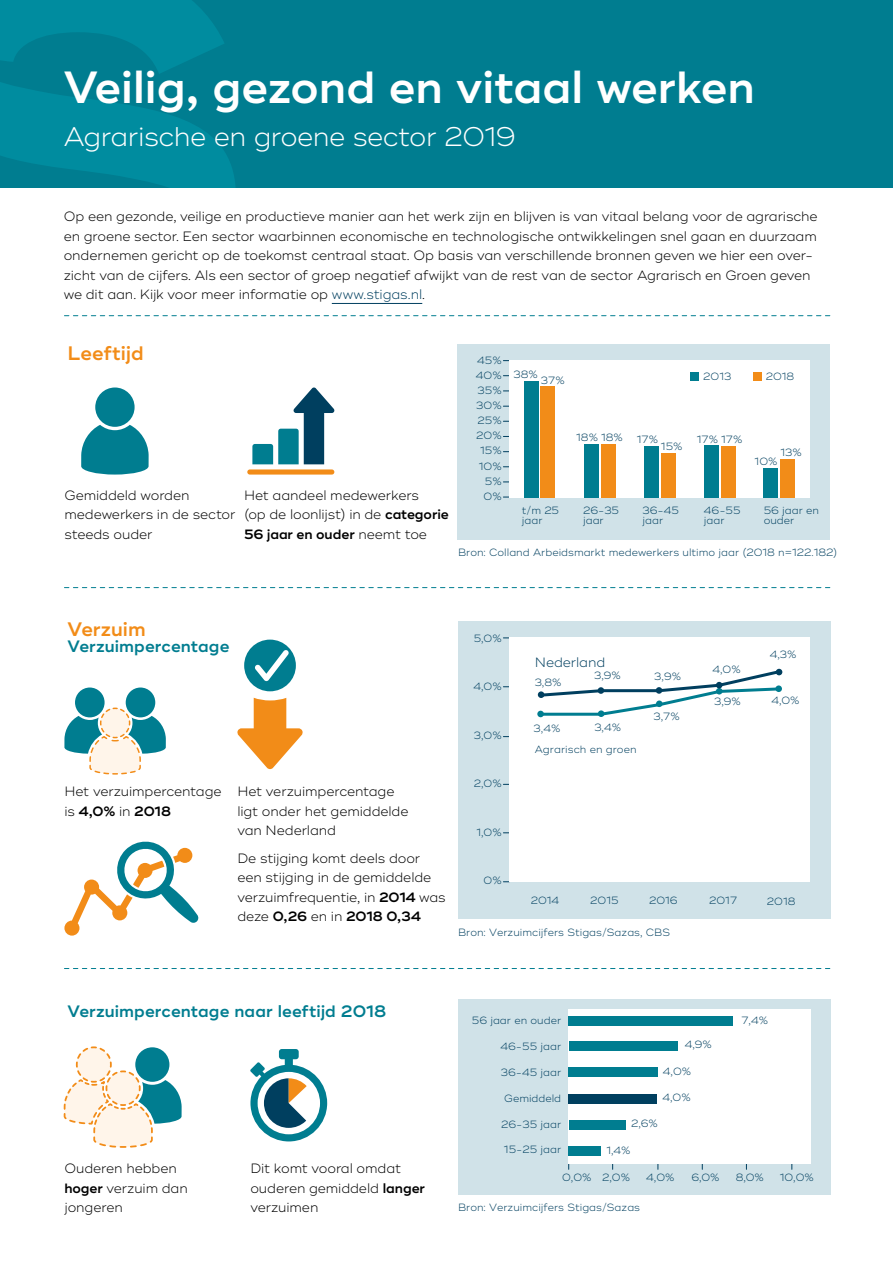
<style>
.page{position:relative;width:893px;height:1263px;background:#fff}
.page>*{position:absolute;margin:0;border:0;box-sizing:border-box;transform-origin:0 0}
.t1{font:600 45px "Ridley Grotesk";color:#fff}
.t2{font:300 27px "Ridley Grotesk";letter-spacing:-.02em;color:#fff}
.t3{font:600 19.5px "Ridley Grotesk";color:#f28c18}
.t4{font:600 16.5px "Ridley Grotesk";letter-spacing:.005em;color:#007d90}
.t5{font:300 13.5px/19.5px "Ridley Grotesk";letter-spacing:-.01em;color:#000}
.t6{font:300 13.5px "Ridley Grotesk";letter-spacing:-.01em;color:#003f5f}
.t7{font:300 10.5px/15px "Ridley Grotesk";color:#003f5f}
.s1{color:#003f5f}
.s2{font-weight:600}
</style>
<div class="page">
<svg style="left:237px;top:698px;width:66px;height:71px"></svg>
<svg style="left:64px;top:315px;width:766px;height:1px"></svg>
<div style="left:458px;top:344px;width:372px;height:196px;background:#d0e2e8"></div>
<div style="left:509px;top:360px;width:300px;height:137px;background:#fff"></div>
<div style="left:524px;top:381px;width:14px;height:116px;background:#007d90"></div>
<div style="left:541px;top:386px;width:14px;height:111px;background:#f28c18"></div>
<div style="left:584px;top:444px;width:14px;height:53px;background:#007d90"></div>
<div style="left:601px;top:444px;width:14px;height:53px;background:#f28c18"></div>
<div style="left:644px;top:446px;width:14px;height:51px;background:#007d90"></div>
<div style="left:661px;top:453px;width:14px;height:44px;background:#f28c18"></div>
<div style="left:704px;top:445px;width:14px;height:52px;background:#007d90"></div>
<div style="left:721px;top:446px;width:14px;height:51px;background:#f28c18"></div>
<div style="left:764px;top:468px;width:14px;height:29px;background:#007d90"></div>
<div style="left:780px;top:459px;width:15px;height:38px;background:#f28c18"></div>
<div style="left:690px;top:372px;width:8px;height:9px;background:#007d90"></div>
<div style="left:753px;top:372px;width:8px;height:9px;background:#f28c18"></div>
<div style="left:247px;top:469px;width:87px;height:6px;background:#f28c18;border-radius:3px"></div>
<svg style="left:252px;top:387px;width:83px;height:77px"></svg>
<div style="left:95px;top:387px;width:40px;height:40px;background:#007d90;border-radius:50%"></div>
<svg style="left:81px;top:425px;width:68px;height:50px"></svg>
<svg style="left:64px;top:587px;width:766px;height:1px"></svg>
<div style="left:458px;top:621px;width:372px;height:298px;background:#d0e2e8"></div>
<div style="left:509px;top:637px;width:300px;height:245px;background:#fff"></div>
<svg style="left:538px;top:668px;width:245px;height:49px"></svg>
<div style="left:75px;top:687px;width:30px;height:30px;background:#007d90;border-radius:50%"></div>
<div style="left:126px;top:687px;width:29px;height:30px;background:#007d90;border-radius:50%"></div>
<svg style="left:64px;top:707px;width:102px;height:68px"></svg>
<div style="left:244px;top:640px;width:52px;height:51px;background:#007d90;border-radius:50%"></div>
<svg style="left:255px;top:650px;width:34px;height:31px"></svg>
<svg style="left:64px;top:841px;width:135px;height:95px"></svg>
<svg style="left:64px;top:968px;width:766px;height:1px"></svg>
<div style="left:458px;top:999px;width:372px;height:196px;background:#d0e2e8"></div>
<div style="left:569px;top:1009px;width:242px;height:154px;background:#fff"></div>
<div style="left:569px;top:1016px;width:164px;height:9px;background:#007d90"></div>
<div style="left:569px;top:1042px;width:109px;height:9px;background:#007d90"></div>
<div style="left:569px;top:1067px;width:89px;height:9px;background:#007d90"></div>
<div style="left:569px;top:1120px;width:56px;height:9px;background:#007d90"></div>
<div style="left:569px;top:1146px;width:32px;height:9px;background:#007d90"></div>
<div style="left:568px;top:1094px;width:88px;height:9px;background:#003f5f"></div>
<svg style="left:63px;top:1046px;width:119px;height:102px"></svg>
<svg style="left:250px;top:1049px;width:77px;height:92px"></svg>
<div style="left:0;top:0;width:893px;height:187px;background:#007d90"></div>
<svg style="left:0;top:0;width:235px;height:187px"></svg>
<hr style="left:332px;top:303px;width:90px;height:1px;background:#003f5f">
<h1 class="t1" style="left:64px;top:60px;width:693px">Veilig, gezond en vitaal werken</h1>
<h2 class="t2" style="left:64px;top:120px;width:454px">Agrarische en groene sector 2019</h2>
<p class="t5" style="left:64px;top:207px;width:755px">Op een gezonde, veilige en productieve manier aan het werk zijn en blijven is van vitaal belang voor de agrarische en groene sector. Een sector waarbinnen economische en technologische ontwikkelingen snel gaan en duurzaam ondernemen gericht op de toekomst centraal staat. Op basis van verschillende bronnen geven we hier een over&shy;zicht van de cijfers. Als een sector of groep negatief afwijkt van de rest van de sector Agrarisch en Groen geven we dit aan. Kijk voor meer informatie op <span class="s1">www.stigas.nl</span>.</p>
<h3 class="t3" style="left:68px;top:341px;width:78px">Leeftijd</h3>
<p class="t5" style="left:64px;top:485px;width:173px">Gemiddeld worden medewerkers in de sector steeds ouder</p>
<p class="t5" style="left:244px;top:485px;width:206px">Het aandeel medewerkers<br>(op de loonlijst) in de <span class="s2">categorie<br>56 jaar en ouder</span> neemt toe</p>
<p class="t7" style="left:476px;top:353px;width:27px;text-align:right">45%<br>40%<br>35%<br>30%<br>25%<br>20%<br>15%<br>10%<br>5%<br>0%</p>
<p class="t7" style="left:514px;top:368px;width:26px">38%</p>
<p class="t7" style="left:541px;top:373px;width:25px">37%</p>
<p class="t7" style="left:703px;top:369px;width:30px">2013</p>
<p class="t7" style="left:766px;top:369px;width:30px">2018</p>
<p class="t7" style="left:576px;top:430px;width:48px">18% 18%</p>
<p class="t7" style="left:637px;top:432px;width:23px">17%</p>
<p class="t7" style="left:697px;top:432px;width:47px">17% 17%</p>
<p class="t7" style="left:661px;top:439px;width:23px">15%</p>
<p class="t7" style="left:780px;top:445px;width:23px">13%</p>
<p class="t7" style="left:755px;top:454px;width:24px">10%</p>
<p class="t7" style="left:522px;top:506px;width:39px;line-height:9.8px">t/m 25 jaar</p>
<p class="t7" style="left:583px;top:506px;width:38px;line-height:9.8px">26-35 jaar</p>
<p class="t7" style="left:642px;top:506px;width:38px;line-height:9.8px">36-45 jaar</p>
<p class="t7" style="left:704px;top:506px;width:38px;line-height:9.8px">46-55 jaar</p>
<p class="t7" style="left:764px;top:506px;width:57px;line-height:9.8px">56 jaar en ouder</p>
<p class="t7" style="left:458px;top:545px;width:381px">Bron: Colland Arbeidsmarkt medewerkers ultimo jaar (2018 n=122.182)</p>
<h3 class="t3" style="left:68px;top:617px;width:80px">Verzuim</h3>
<p class="t4" style="left:68px;top:636px;width:163px">Verzuimpercentage</p>
<p class="t5" style="left:64px;top:782px;width:159px">Het verzuimpercentage is <span class="s2">4,0%</span> in <span class="s2">2018</span></p>
<p class="t5" style="left:237px;top:782px;width:173px">Het verzuimpercentage ligt onder het gemiddelde van Nederland</p>
<p class="t5" style="left:237px;top:848px;width:210px">De stijging komt deels door een stijging in de gemiddelde verzuimfrequentie, in <span class="s2">2014</span> was deze <span class="s2">0,26</span> en in <span class="s2">2018 0,34</span></p>
<p class="t7" style="left:474px;top:631px;width:30px">5,0%</p>
<p class="t7" style="left:473px;top:679px;width:30px">4,0%</p>
<p class="t7" style="left:474px;top:728px;width:29px">3,0%</p>
<p class="t7" style="left:474px;top:776px;width:29px">2,0%</p>
<p class="t7" style="left:476px;top:825px;width:27px">1,0%</p>
<p class="t7" style="left:484px;top:873px;width:20px">0%</p>
<p class="t6" style="left:535px;top:654px;width:72px">Nederland</p>
<p class="t7" style="left:535px;top:675px;width:28px">3,8%</p>
<p class="t7" style="left:594px;top:668px;width:28px">3,9%</p>
<p class="t7" style="left:654px;top:669px;width:28px">3,9%</p>
<p class="t7" style="left:534px;top:721px;width:28px">3,4%</p>
<p class="t7" style="left:594px;top:720px;width:28px">3,4%</p>
<p class="t7" style="left:535px;top:742px;width:103px">Agrarisch en groen</p>
<p class="t7" style="left:653px;top:709px;width:28px">3,7%</p>
<p class="t7" style="left:712px;top:662px;width:30px">4,0%</p>
<p class="t7" style="left:714px;top:694px;width:28px">3,9%</p>
<p class="t7" style="left:770px;top:647px;width:28px">4,3%</p>
<p class="t7" style="left:771px;top:693px;width:30px">4,0%</p>
<p class="t7" style="left:531px;top:893px;width:30px">2014</p>
<p class="t7" style="left:590px;top:893px;width:30px">2015</p>
<p class="t7" style="left:649px;top:893px;width:30px">2016</p>
<p class="t7" style="left:709px;top:893px;width:29px">2017</p>
<p class="t7" style="left:767px;top:894px;width:30px">2018</p>
<p class="t7" style="left:458px;top:925px;width:214px">Bron: Verzuimcijfers Stigas/Sazas, CBS</p>
<p class="t4" style="left:68px;top:1001px;width:320px">Verzuimpercentage naar leeftijd 2018</p>
<p class="t5" style="left:64px;top:1159px;width:125px">Ouderen hebben <span class="s2">hoger</span> verzuim dan jongeren</p>
<p class="t5" style="left:250px;top:1159px;width:176px">Dit komt vooral omdat ouderen gemiddeld <span class="s2">langer </span>verzuimen</p>
<p class="t7" style="left:472px;top:1013px;width:91px">56 jaar en ouder</p>
<p class="t7" style="left:501px;top:1039px;width:62px">46-55 jaar</p>
<p class="t7" style="left:501px;top:1065px;width:62px">36-45 jaar</p>
<p class="t7" style="left:504px;top:1091px;width:58px">Gemiddeld</p>
<p class="t7" style="left:501px;top:1117px;width:62px">26-35 jaar</p>
<p class="t7" style="left:504px;top:1142px;width:59px">15-25 jaar</p>
<p class="t7" style="left:685px;top:1037px;width:29px">4,9%</p>
<p class="t7" style="left:663px;top:1064px;width:30px">4,0%</p>
<p class="t7" style="left:662px;top:1090px;width:30px">4,0%</p>
<p class="t7" style="left:631px;top:1116px;width:28px">2,6%</p>
<p class="t7" style="left:606px;top:1143px;width:26px">1,4%</p>
<p class="t7" style="left:741px;top:1013px;width:28px">7,4%</p>
<p class="t7" style="left:562px;top:1170px;width:69px">0,0% 2,0%</p>
<p class="t7" style="left:646px;top:1170px;width:30px">4,0%</p>
<p class="t7" style="left:691px;top:1170px;width:30px">6,0%</p>
<p class="t7" style="left:736px;top:1170px;width:30px">8,0%</p>
<p class="t7" style="left:780px;top:1170px;width:36px">10,0%</p>
<p class="t7" style="left:458px;top:1200px;width:184px">Bron: Verzuimcijfers Stigas/Sazas</p>
</div>
